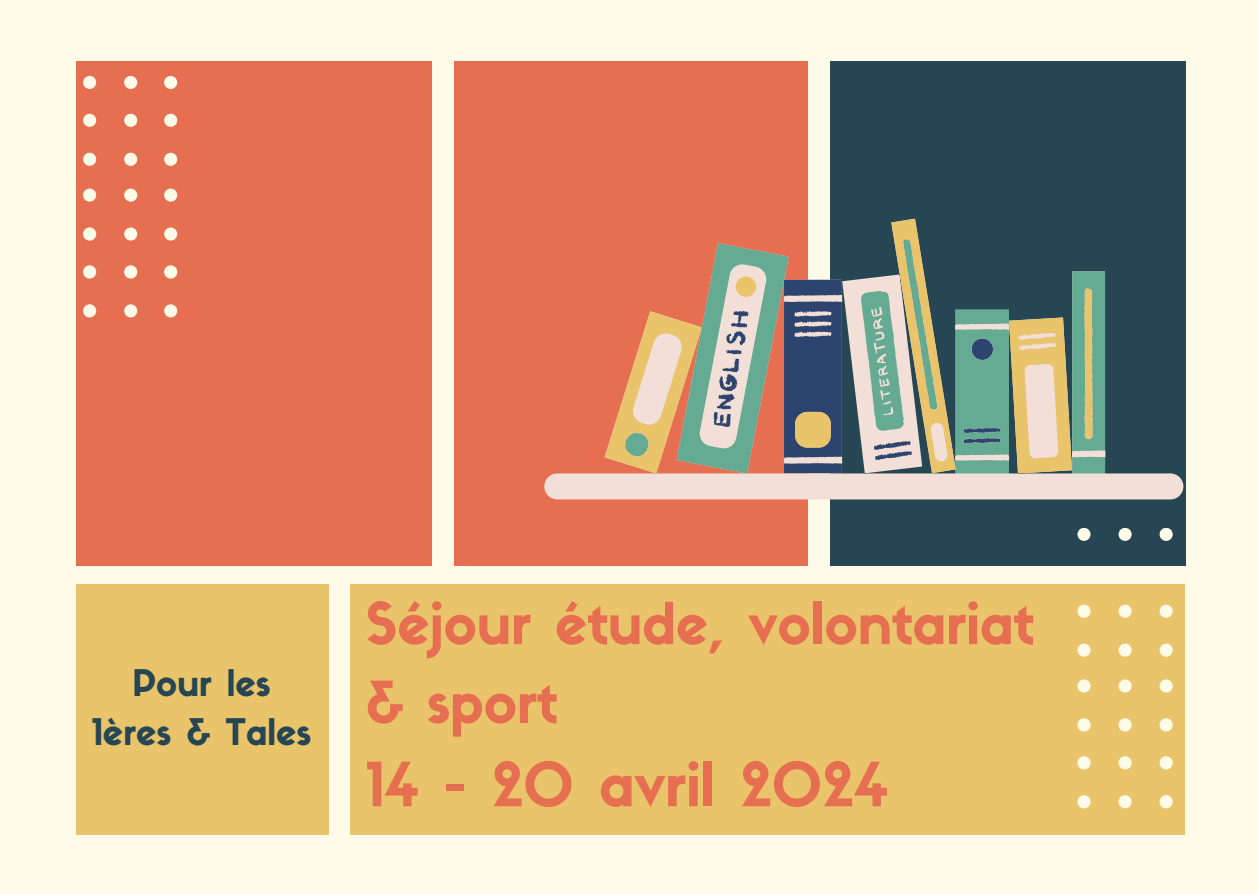
<style>
.page{position:relative;width:1258px;height:894px;background:#fff}
.page>*{position:absolute;margin:0;border:0;box-sizing:border-box;transform-origin:0 0}
.t1{font:60px "Sifonn Basic";color:#e76f51}
.t2{font:56.7px/78.6px "Sifonn Basic";color:#e76f51}
.t3{font:36px "Sifonn Basic";color:#264653}
</style>
<div class="page">
<div style="left:0;top:0;width:1258px;height:893px;background:#fffbe9"></div>
<div style="left:454px;top:61px;width:354px;height:504px;background:#e76f51"></div>
<div style="left:76px;top:61px;width:356px;height:504px;background:#e76f51"></div>
<div style="left:830px;top:61px;width:356px;height:504px;background:#264653"></div>
<div style="left:350px;top:584px;width:835px;height:250px;background:#e9c46a"></div>
<div style="left:76px;top:584px;width:252px;height:250px;background:#e9c46a"></div>
<svg style="left:83px;top:153px;width:13px;height:13px"></svg>
<svg style="left:124px;top:153px;width:13px;height:13px"></svg>
<svg style="left:164px;top:153px;width:13px;height:13px"></svg>
<svg style="left:83px;top:114px;width:13px;height:13px"></svg>
<svg style="left:124px;top:114px;width:13px;height:13px"></svg>
<svg style="left:164px;top:114px;width:13px;height:13px"></svg>
<svg style="left:83px;top:76px;width:13px;height:13px"></svg>
<svg style="left:124px;top:76px;width:13px;height:13px"></svg>
<svg style="left:164px;top:76px;width:13px;height:13px"></svg>
<svg style="left:83px;top:304px;width:13px;height:13px"></svg>
<svg style="left:124px;top:304px;width:13px;height:13px"></svg>
<svg style="left:164px;top:304px;width:13px;height:13px"></svg>
<svg style="left:83px;top:265px;width:13px;height:13px"></svg>
<svg style="left:124px;top:265px;width:13px;height:13px"></svg>
<svg style="left:164px;top:265px;width:13px;height:13px"></svg>
<svg style="left:83px;top:227px;width:13px;height:13px"></svg>
<svg style="left:124px;top:227px;width:13px;height:13px"></svg>
<svg style="left:164px;top:227px;width:13px;height:13px"></svg>
<svg style="left:83px;top:188px;width:13px;height:13px"></svg>
<svg style="left:124px;top:188px;width:13px;height:13px"></svg>
<svg style="left:164px;top:188px;width:13px;height:13px"></svg>
<svg style="left:1077px;top:643px;width:13px;height:13px"></svg>
<svg style="left:1118px;top:643px;width:13px;height:13px"></svg>
<svg style="left:1159px;top:643px;width:13px;height:13px"></svg>
<svg style="left:1077px;top:604px;width:13px;height:13px"></svg>
<svg style="left:1118px;top:604px;width:13px;height:13px"></svg>
<svg style="left:1159px;top:604px;width:13px;height:13px"></svg>
<svg style="left:1077px;top:528px;width:13px;height:12px"></svg>
<svg style="left:1118px;top:528px;width:13px;height:12px"></svg>
<svg style="left:1159px;top:528px;width:13px;height:12px"></svg>
<svg style="left:1077px;top:795px;width:13px;height:13px"></svg>
<svg style="left:1118px;top:795px;width:14px;height:13px"></svg>
<svg style="left:1159px;top:795px;width:14px;height:13px"></svg>
<svg style="left:1077px;top:756px;width:13px;height:13px"></svg>
<svg style="left:1118px;top:756px;width:14px;height:13px"></svg>
<svg style="left:1159px;top:756px;width:14px;height:13px"></svg>
<svg style="left:1077px;top:718px;width:13px;height:13px"></svg>
<svg style="left:1118px;top:718px;width:14px;height:13px"></svg>
<svg style="left:1159px;top:718px;width:14px;height:13px"></svg>
<svg style="left:1077px;top:679px;width:13px;height:13px"></svg>
<svg style="left:1118px;top:679px;width:13px;height:13px"></svg>
<svg style="left:1159px;top:679px;width:13px;height:13px"></svg>
<svg style="left:544px;top:272px;width:639px;height:227px"></svg>
<svg style="left:1092px;top:271px;width:13px;height:202px;background:#6bac94"></svg>
<svg style="left:604px;top:218px;width:488px;height:255px"></svg>
<p class="t3" style="left:132px;top:668px;width:140px">Pour les</p>
<p class="t3" style="left:92px;top:718px;width:221px">1ères &amp; Tales</p>
<p class="t2" style="left:366px;top:590px;width:670px">Séjour étude, volontariat &amp; sport</p>
<p class="t1" style="left:366px;top:761px;width:523px">14 - 20 avril 2024</p>
</div>
